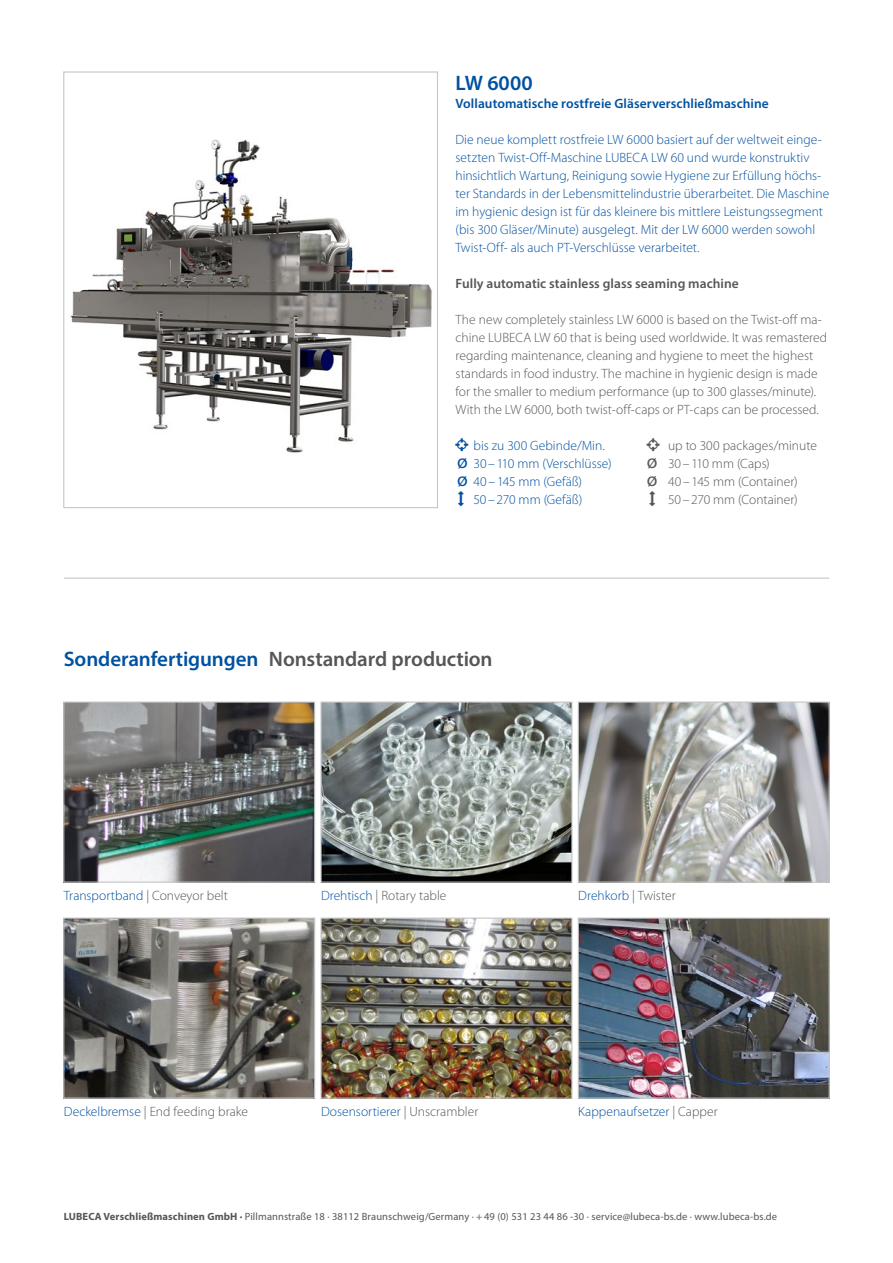
<style>
.page{position:relative;width:893px;height:1263px;background:#fff}
.page>*{position:absolute;margin:0;border:0;box-sizing:border-box;transform-origin:0 0}
.t1{font:600 21px "Myriad Pro";letter-spacing:-.005em;color:#565656}
.t2{font:600 21px "Myriad Pro";letter-spacing:.005em;color:#0051a1}
.t3{font:300 13.5px/18px "Myriad Pro";color:#0051a1}
.t4{font:300 13.5px/18px "Myriad Pro";color:#565656}
.t5{font:600 13.5px "Myriad Pro";letter-spacing:.005em;color:#0051a1}
.t6{font:600 13.5px "Myriad Pro";letter-spacing:.005em;color:#565656}
.t7{font:10.5px "Myriad Pro";letter-spacing:.01em;color:#565656}
.s1{font-weight:400;font-size:19.5px}
.s2{color:#0051a1}
.s3{color:#565656}
.s4{font-weight:700}
</style>
<div class="page">
<img style="left:70px;top:139px;width:362px;height:314px">
<img style="left:65px;top:703px;width:248px;height:178px">
<div style="left:63px;top:701px;width:252px;height:182px;border:1px solid #c5c6c6"></div>
<img style="left:65px;top:919px;width:248px;height:178px">
<div style="left:63px;top:917px;width:252px;height:182px;border:1px solid #c5c6c6"></div>
<img style="left:322px;top:703px;width:248px;height:178px">
<div style="left:320px;top:701px;width:252px;height:182px;border:1px solid #c5c6c6"></div>
<img style="left:322px;top:919px;width:248px;height:178px">
<div style="left:320px;top:917px;width:252px;height:182px;border:1px solid #c5c6c6"></div>
<img style="left:580px;top:703px;width:248px;height:178px">
<div style="left:578px;top:701px;width:252px;height:182px;border:1px solid #c5c6c6"></div>
<img style="left:580px;top:919px;width:248px;height:178px">
<div style="left:578px;top:917px;width:252px;height:182px;border:1px solid #c5c6c6"></div>
<hr style="left:64px;top:577px;width:765px;height:2px;background:#c5c6c6">
<h1 class="t2" style="left:455px;top:70px;width:79px">LW 6000</h1>
<p class="t5" style="left:455px;top:95px;width:315px">Vollautomatische rostfreie Gläserverschließmaschine</p>
<p class="t3" style="left:455px;top:130px;width:375px">Die neue komplett rostfreie LW 6000 basiert auf der weltweit einge&shy;setzten Twist-Off-Maschine LUBECA LW 60 und wurde konstruktiv hinsichtlich Wartung, Reinigung sowie Hygiene zur Erfüllung höchs&shy;ter Standards in der Lebensmittelindustrie überarbeitet. Die Maschine im hygienic design ist für das kleinere bis mittlere Leistungssegment (bis 300 Gläser/Minute) ausgelegt. Mit der LW 6000 werden sowohl Twist-Off- als auch PT-Verschlüsse verarbeitet.</p>
<p class="t6" style="left:455px;top:275px;width:285px">Fully automatic stainless glass seaming machine</p>
<p class="t4" style="left:455px;top:310px;width:373px">The new completely stainless LW 6000 is based on the Twist-off ma&shy;chine LUBECA LW 60 that is being used worldwide. It was remastered regarding maintenance, cleaning and hygiene to meet the highest standards in food industry. The machine in hygienic design is made for the smaller to medium performance (up to 300 glasses/minute).<br>With the LW 6000, both twist-off-caps or PT-caps can be processed.</p>
<p class="t3" style="left:473px;top:436px;width:133px">bis zu 300 Gebinde/Min.</p>
<p class="t4" style="left:668px;top:436px;width:150px">up to 300 packages/minute</p>
<p class="t3" style="left:457px;top:454px;width:156px"><span class="s1">ø</span> 30 –110 mm (Verschlüsse)</p>
<p class="t4" style="left:647px;top:454px;width:124px"><span class="s1">ø</span> 30 –110 mm (Caps)</p>
<p class="t3" style="left:457px;top:472px;width:126px"><span class="s1">ø</span> 40 –145 mm (Gefäß)</p>
<p class="t4" style="left:647px;top:472px;width:152px"><span class="s1">ø</span> 40 –145 mm (Container)</p>
<p class="t3" style="left:473px;top:490px;width:110px">50–270 mm (Gefäß)</p>
<p class="t4" style="left:668px;top:490px;width:131px">50–270 mm (Container)</p>
<h1 class="t1" style="left:64px;top:646px;width:430px"><span class="s2">Sonderanfertigungen</span> Nonstandard production</h1>
<p class="t3" style="left:64px;top:886px;width:166px">Transportband <span class="s3">| Conveyor belt</span></p>
<p class="t4" style="left:321px;top:886px;width:127px"><span class="s2">Drehtisch</span> | Rotary table</p>
<p class="t3" style="left:578px;top:886px;width:99px">Drehkorb <span class="s3">| Twister</span></p>
<p class="t4" style="left:64px;top:1102px;width:186px"><span class="s2">Deckelbremse</span> | End feeding brake</p>
<p class="t3" style="left:321px;top:1102px;width:159px">Dosensortierer <span class="s3">| Unscrambler</span></p>
<p class="t3" style="left:578px;top:1102px;width:141px">Kappenaufsetzer <span class="s3">| Capper</span></p>
<p class="t7" style="left:64px;top:1210px;width:715px"><span class="s4">LUBECA Verschließmaschinen GmbH ·</span> Pillmannstraße 18 · 38112 Braunschweig/Germany · +49 (0) 531 23 44 86 -30 · service@lubeca-bs.de · www.lubeca-bs.de</p>
</div>
